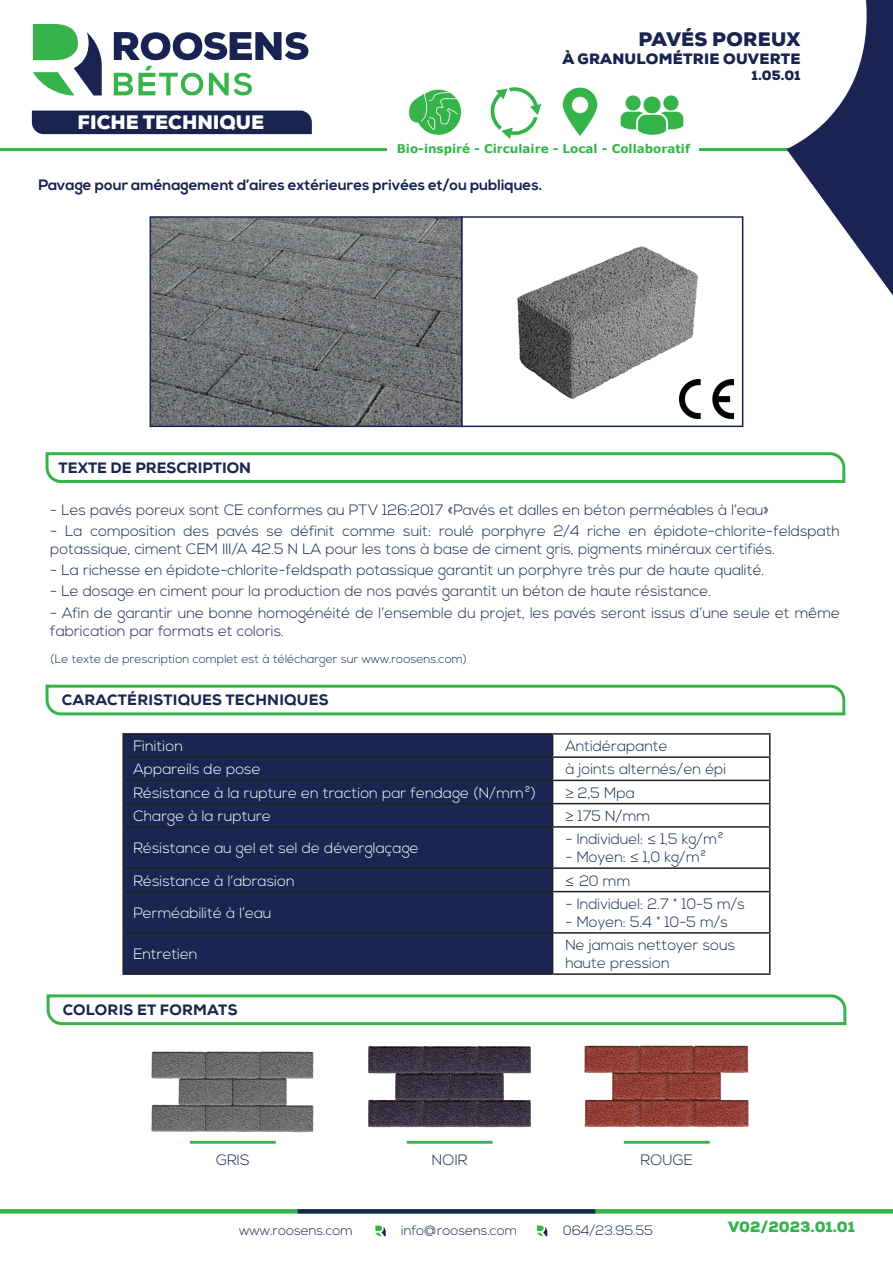
<style>
.page{position:relative;width:893px;height:1263px;background:#fff}
.page>*{position:absolute;margin:0;border:0;box-sizing:border-box;transform-origin:0 0}
.t1{font:900 19.5px "Nexa";color:#fff}
.t2{font:900 19.5px "Nexa";letter-spacing:.015em;color:#192350}
.t3{font:300 15px/18px "Nexa";color:#192350}
.t4{font:300 15px/18px "Nexa";color:#1a2851}
.t5{font:300 15px "Nexa";color:#fff}
.t6{font:800 15px "Nexa";letter-spacing:.015em;color:#1a2651}
.t7{font:700 15px "Nexa";color:#192350}
.t8{font:900 15px "Nexa";letter-spacing:.015em;color:#192350}
.t9{font:900 15px "Nexa";color:#35b44a}
.t10{font:300 13.5px "Nexa";color:#192350}
.t11{font:900 13.5px "Nexa";color:#192350}
.t12{font:300 12px "Nexa";color:#1a2651}
.t13{font:700 12px "Verdana";color:#35b44a}
.s1{font-family:"Minion Pro";font-weight:400}
</style>
<div class="page">
<svg style="left:375px;top:1225px;width:11px;height:11px"></svg>
<img style="left:408px;top:89px;width:54px;height:46px">
<hr style="left:0;top:148px;width:893px;height:3px;background:#35b44a">
<img style="left:787px;top:0;width:106px;height:294px">
<svg style="left:33px;top:24px;width:69px;height:71px"></svg>
<svg style="left:114px;top:66px;width:89px;height:29px"></svg>
<svg style="left:209px;top:73px;width:43px;height:22px"></svg>
<svg style="left:114px;top:32px;width:194px;height:28px"></svg>
<svg style="left:31px;top:110px;width:281px;height:25px;background:#28325c"></svg>
<img style="left:490px;top:87px;width:52px;height:52px">
<img style="left:562px;top:87px;width:36px;height:49px">
<img style="left:620px;top:95px;width:64px;height:40px">
<div style="left:388px;top:144px;width:311px;height:17px;background:#fff"></div>
<svg style="left:0;top:1209px;width:893px;height:4px;background:#39b54d"></svg>
<svg style="left:298px;top:1209px;width:297px;height:4px"></svg>
<svg style="left:537px;top:1225px;width:10px;height:11px"></svg>
<svg style="left:45px;top:452px;width:801px;height:31px"></svg>
<svg style="left:45px;top:684px;width:801px;height:32px"></svg>
<div style="left:124px;top:735px;width:428px;height:238px;background:#1a2651"></div>
<hr style="left:122px;top:733px;width:431px;height:2px;background:#231f20">
<hr style="left:122px;top:735px;width:2px;height:21px;background:#231f20">
<hr style="left:553px;top:733px;width:217px;height:2px;background:#231f20">
<hr style="left:122px;top:756px;width:431px;height:2px;background:#231f20">
<hr style="left:122px;top:758px;width:2px;height:22px;background:#231f20">
<hr style="left:553px;top:756px;width:217px;height:2px;background:#231f20">
<hr style="left:122px;top:780px;width:431px;height:1px;background:#231f20">
<hr style="left:122px;top:781px;width:2px;height:22px;background:#231f20">
<hr style="left:553px;top:780px;width:217px;height:1px;background:#231f20">
<hr style="left:122px;top:803px;width:431px;height:1px;background:#231f20">
<hr style="left:122px;top:804px;width:2px;height:22px;background:#231f20">
<hr style="left:553px;top:803px;width:217px;height:1px;background:#231f20">
<svg style="left:552px;top:735px;width:1px;height:91px"></svg>
<svg style="left:769px;top:735px;width:1px;height:91px"></svg>
<hr style="left:122px;top:826px;width:431px;height:2px;background:#231f20">
<hr style="left:122px;top:828px;width:2px;height:39px;background:#231f20">
<hr style="left:553px;top:826px;width:217px;height:2px;background:#231f20">
<hr style="left:552px;top:828px;width:1px;height:39px;background:#231f20">
<hr style="left:769px;top:828px;width:1px;height:39px;background:#231f20">
<hr style="left:122px;top:867px;width:431px;height:2px;background:#231f20">
<hr style="left:122px;top:869px;width:2px;height:22px;background:#231f20">
<hr style="left:553px;top:867px;width:217px;height:2px;background:#231f20">
<svg style="left:552px;top:869px;width:1px;height:22px"></svg>
<svg style="left:769px;top:869px;width:1px;height:22px"></svg>
<hr style="left:122px;top:891px;width:431px;height:1px;background:#231f20">
<hr style="left:122px;top:892px;width:2px;height:40px;background:#231f20">
<hr style="left:553px;top:891px;width:217px;height:1px;background:#231f20">
<hr style="left:552px;top:892px;width:1px;height:40px;background:#231f20">
<hr style="left:769px;top:892px;width:1px;height:40px;background:#231f20">
<hr style="left:122px;top:932px;width:431px;height:2px;background:#231f20">
<hr style="left:122px;top:934px;width:2px;height:39px;background:#231f20">
<hr style="left:553px;top:932px;width:217px;height:2px;background:#231f20">
<hr style="left:552px;top:934px;width:1px;height:39px;background:#231f20">
<hr style="left:769px;top:934px;width:1px;height:39px;background:#231f20">
<hr style="left:122px;top:973px;width:431px;height:2px;background:#231f20">
<hr style="left:553px;top:973px;width:217px;height:2px;background:#231f20">
<img style="left:153px;top:219px;width:581px;height:205px">
<div style="left:461px;top:216px;width:282px;height:211px;border:2px solid #192350"></div>
<img style="left:680px;top:380px;width:54px;height:39px">
<div style="left:150px;top:216px;width:313px;height:211px;border:2px solid #192350"></div>
<img style="left:151px;top:1051px;width:163px;height:92px">
<img style="left:584px;top:1045px;width:165px;height:82px">
<img style="left:368px;top:1046px;width:163px;height:98px">
<hr style="left:190px;top:1141px;width:86px;height:3px;background:#35b44a">
<hr style="left:407px;top:1141px;width:86px;height:3px;background:#35b44a">
<hr style="left:624px;top:1141px;width:86px;height:3px;background:#35b44a">
<svg style="left:46px;top:994px;width:801px;height:32px"></svg>
<p class="t1" style="left:78px;top:109px;width:188px">FICHE TECHNIQUE</p>
<p class="t2" style="left:638px;top:27px;width:164px">PAVÉS POREUX</p>
<p class="t8" style="left:562px;top:49px;width:240px">À GRANULOMÉTRIE OUVERTE</p>
<p class="t11" style="left:752px;top:67px;width:51px">1.05.01</p>
<p class="t13" style="left:397px;top:140px;width:295px">Bio-inspiré - Circulaire - Local - Collaboratif</p>
<p class="t7" style="left:38px;top:176px;width:505px">Pavage pour aménagement d’aires extérieures privées et/ou publiques.</p>
<p class="t6" style="left:59px;top:458px;width:194px">TEXTE DE PRESCRIPTION</p>
<p class="t3" style="left:50px;top:501px;width:720px">- Les pavés poreux sont CE conformes au PTV 126:2017 «Pavés et dalles en béton perméables à l’eau»</p>
<p class="t3" style="left:50px;top:522px;width:791px">- La composition des pavés se définit comme suit: roulé porphyre 2/4 riche en épidote-chlorite-feldspath potassique, ciment CEM III/A 42.5 N LA pour les tons à base de ciment gris, pigments minéraux certifiés.</p>
<p class="t3" style="left:50px;top:561px;width:716px">- La richesse en épidote-chlorite-feldspath potassique garantit un porphyre très pur de haute qualité.</p>
<p class="t3" style="left:50px;top:582px;width:663px">- Le dosage en ciment pour la production de nos pavés garantit un béton de haute résistance.</p>
<p class="t3" style="left:50px;top:605px;width:791px">- Afin de garantir une bonne homogénéité de l’ensemble du projet, les pavés seront issus d’une seule et même fabrication par formats et coloris.</p>
<p class="t12" style="left:50px;top:652px;width:418px">(Le texte de prescription complet est à télécharger sur www.roosens.com)</p>
<p class="t6" style="left:62px;top:690px;width:268px">CARACTÉRISTIQUES TECHNIQUES</p>
<p class="t5" style="left:133px;top:737px;width:51px">Finition</p>
<p class="t4" style="left:565px;top:738px;width:104px">Antidérapante</p>
<p class="t5" style="left:133px;top:761px;width:129px">Appareils de pose</p>
<p class="t4" style="left:565px;top:761px;width:163px">à joints alternés/en épi</p>
<p class="t5" style="left:133px;top:784px;width:404px">Résistance à la rupture en traction par fendage (N/mm²)</p>
<p class="t4" style="left:565px;top:784px;width:71px">≥ 2,5 Mpa</p>
<p class="t5" style="left:133px;top:807px;width:139px">Charge à la rupture</p>
<p class="t4" style="left:565px;top:807px;width:86px">≥ 175 N/mm</p>
<p class="t5" style="left:133px;top:839px;width:287px">Résistance au gel et sel de déverglaçage</p>
<p class="t4" style="left:565px;top:831px;width:160px">- Individuel: <span class="s1">≤</span> 1,5 kg/m²</p>
<p class="t4" style="left:565px;top:849px;width:143px">- Moyen: <span class="s1">≤</span> 1,0 kg/m²</p>
<p class="t5" style="left:133px;top:872px;width:163px">Résistance à l’abrasion</p>
<p class="t4" style="left:565px;top:872px;width:67px"><span class="s1">≤</span> 20 mm</p>
<p class="t5" style="left:133px;top:904px;width:139px">Perméabilité à l’eau</p>
<p class="t4" style="left:565px;top:895px;width:181px">- Individuel: 2.7 * 10-5 m/s</p>
<p class="t4" style="left:565px;top:913px;width:164px">- Moyen: 5.4 * 10-5 m/s</p>
<p class="t5" style="left:133px;top:945px;width:66px">Entretien</p>
<p class="t4" style="left:565px;top:937px;width:171px">Ne jamais nettoyer sous haute pression</p>
<p class="t6" style="left:63px;top:1000px;width:176px">COLORIS ET FORMATS</p>
<p class="t4" style="left:216px;top:1152px;width:35px">GRIS</p>
<p class="t4" style="left:432px;top:1152px;width:37px">NOIR</p>
<p class="t4" style="left:641px;top:1152px;width:54px">ROUGE</p>
<p class="t10" style="left:239px;top:1222px;width:115px">www.roosens.com</p>
<p class="t10" style="left:401px;top:1222px;width:118px">info@roosens.com</p>
<p class="t10" style="left:563px;top:1222px;width:91px">064/23.95.55</p>
<p class="t9" style="left:728px;top:1217px;width:128px">V02/2023.01.01</p>
</div>
